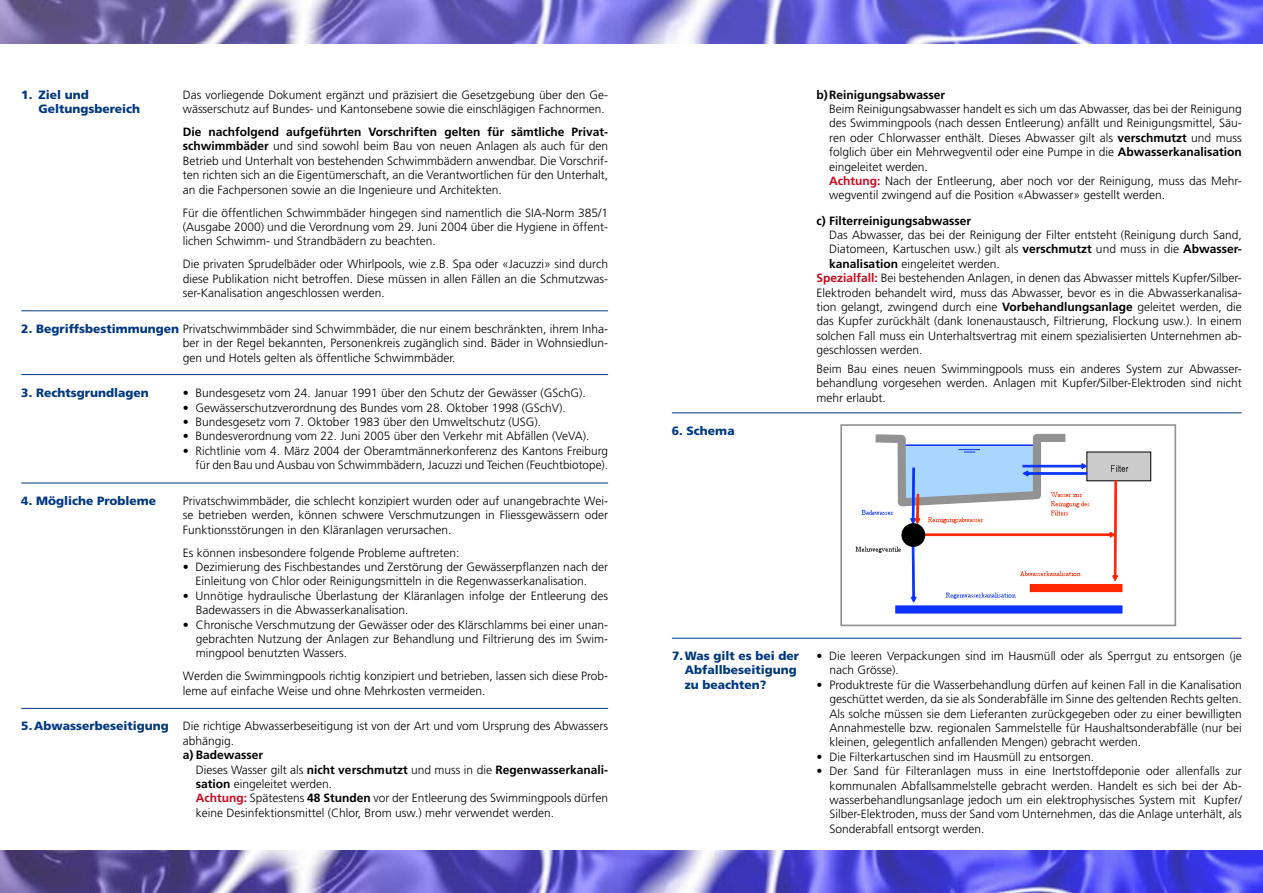
<style>
.page{position:relative;width:1263px;height:893px;background:#fff}
.page>*{position:absolute;margin:0;border:0;box-sizing:border-box;transform-origin:0 0}
.t1{font:300 12px/14.4px "Frutiger";color:#000;text-align:justify}
.t2{font:900 12px/14.4px "Frutiger";color:#003882}
.t3{font:700 12px "Frutiger";color:#000}
.s1{font-weight:700}
.s2{font-weight:900;color:#003882}
.s3{font-weight:700;color:#cd071e}
</style>
<div class="page">
<img style="left:0;top:0;width:1263px;height:43px">
<hr style="left:21px;top:310px;width:587px;height:1px;background:#003882">
<hr style="left:21px;top:483px;width:587px;height:1px;background:#003882">
<hr style="left:21px;top:374px;width:587px;height:1px;background:#003882">
<hr style="left:21px;top:708px;width:587px;height:1px;background:#003882">
<img style="left:0;top:850px;width:1263px;height:43px">
<hr style="left:672px;top:412px;width:570px;height:1px;background:#003882">
<hr style="left:672px;top:638px;width:570px;height:1px;background:#003882">
<div style="left:1087px;top:452px;width:64px;height:29px;background:#cbcbcb"></div>
<div style="left:1086px;top:452px;width:65px;height:29px;border:1px solid #000"></div>
<div style="left:895px;top:605px;width:227px;height:9px;background:#0a31ff"></div>
<div style="left:840px;top:424px;width:336px;height:202px;border:2px solid #929292"></div>
<svg style="left:856px;top:433px;width:272px;height:170px"></svg>
<p class="t2" style="left:38px;top:87px;width:103px;text-indent:-17px">1. Ziel und<br>Geltungsbereich</p>
<p class="t1" style="left:183px;top:87px;width:427px">Das vorliegende Dokument ergänzt und präzisiert die Gesetzgebung über den Ge&shy;wässerschutz auf Bundes- und Kantonsebene sowie die einschlägigen Fachnormen.</p>
<p class="t1" style="left:183px;top:125px;width:427px"><span class="s1">Die nachfolgend aufgeführten Vorschriften gelten für sämtliche Privat&shy;schwimmbäder</span> und sind sowohl beim Bau von neuen Anlagen als auch für den Betrieb und Unterhalt von bestehenden Schwimmbädern anwendbar. Die Vorschrif&shy;ten richten sich an die Eigentümerschaft, an die Verantwortlichen für den Unterhalt, an die Fachpersonen sowie an die Ingenieure und Architekten.</p>
<p class="t1" style="left:183px;top:205px;width:427px">Für die öffentlichen Schwimmbäder hingegen sind namentlich die SIA-Norm 385/1 (Ausgabe 2000) und die Verordnung vom 29. Juni 2004 über die Hygiene in öffent&shy;lichen Schwimm- und Strandbädern zu beachten.</p>
<p class="t1" style="left:183px;top:257px;width:427px">Die privaten Sprudelbäder oder Whirlpools, wie z.B. Spa oder «Jacuzzi» sind durch diese Publikation nicht betroffen. Diese müssen in allen Fällen an die Schmutzwas&shy;ser-Kanalisation angeschlossen werden.</p>
<p class="t1" style="left:183px;top:321px;width:427px;text-indent:-162px"><span class="s2">2. Begriffsbestimmungen</span> Privatschwimmbäder sind Schwimmbäder, die nur einem beschränkten, ihrem Inha&shy;ber in der Regel bekannten, Personenkreis zugänglich sind. Bäder in Wohnsiedlun&shy;gen und Hotels gelten als öffentliche Schwimmbäder.</p>
<p class="t1" style="left:183px;top:386px;width:404px">• Bundesgesetz vom 24. Januar 1991 über den Schutz der Gewässer (GSchG).</p>
<p class="t1" style="left:183px;top:400px;width:385px">• Gewässerschutzverordnung des Bundes vom 28. Oktober 1998 (GSchV).</p>
<p class="t1" style="left:183px;top:415px;width:360px">• Bundesgesetz vom 7. Oktober 1983 über den Umweltschutz (USG).</p>
<p class="t1" style="left:183px;top:429px;width:408px">• Bundesverordnung vom 22. Juni 2005 über den Verkehr mit Abfällen (VeVA).</p>
<p class="t1" style="left:183px;top:443px;width:427px;text-align:right">• Richtlinie vom 4. März 2004 der Oberamtmännerkonferenz des Kantons Freiburg für den Bau und Ausbau von Schwimmbädern, Jacuzzi und Teichen (Feuchtbiotope).</p>
<p class="t1" style="left:183px;top:493px;width:427px">Privatschwimmbäder, die schlecht konzipiert wurden oder auf unangebrachte Wei&shy;se betrieben werden, können schwere Verschmutzungen in Fliessgewässern oder Funktionsstörungen in den Kläranlagen verursachen.</p>
<p class="t1" style="left:183px;top:545px;width:278px">Es können insbesondere folgende Probleme auftreten:</p>
<p class="t1" style="left:196px;top:560px;width:414px;text-indent:-13px">• Dezimierung des Fischbestandes und Zerstörung der Gewässerpflanzen nach der<br>Einleitung von Chlor oder Reinigungsmitteln in die Regenwasserkanalisation.</p>
<p class="t1" style="left:196px;top:588px;width:414px;text-indent:-13px">• Unnötige hydraulische Überlastung der Kläranlagen infolge der Entleerung des<br>Badewassers in die Abwasserkanalisation.</p>
<p class="t1" style="left:196px;top:617px;width:414px;text-indent:-13px">• Chronische Verschmutzung der Gewässer oder des Klärschlamms bei einer unan&shy;gebrachten Nutzung der Anlagen zur Behandlung und Filtrierung des im Swim&shy;mingpool benutzten Wassers.</p>
<p class="t1" style="left:183px;top:669px;width:427px">Werden die Swimmingpools richtig konzipiert und betrieben, lassen sich diese Prob&shy;leme auf einfache Weise und ohne Mehrkosten vermeiden.</p>
<p class="t1" style="left:183px;top:719px;width:427px">Die richtige Abwasserbeseitigung ist von der Art und vom Ursprung des Abwassers abhängig.</p>
<p class="t1" style="left:196px;top:748px;width:414px;text-align:left;text-indent:-13px"><span class="s1">a) Badewasser<br></span>Dieses Wasser gilt als <span class="s1">nicht verschmutzt</span> und muss in die <span class="s1">Regenwasserkanali&shy;sation</span> eingeleitet werden.<br><span class="s3">Achtung:</span> Spätestens <span class="s1">48 Stunden</span> vor der Entleerung des Swimmingpools dürfen keine Desinfektionsmittel (Chlor, Brom usw.) mehr verwendet werden.</p>
<p class="t2" style="left:21px;top:386px;width:129px">3. Rechtsgrundlagen</p>
<p class="t2" style="left:21px;top:493px;width:136px">4. Mögliche Probleme</p>
<p class="t2" style="left:21px;top:718px;width:149px">5.Abwasserbeseitigung</p>
<p class="t2" style="left:672px;top:423px;width:64px">6. Schema</p>
<p class="t3" style="left:816px;top:87px;width:130px">b)Reinigungsabwasser</p>
<p class="t1" style="left:829px;top:102px;width:414px;text-align:left">Beim Reinigungsabwasser handelt es sich um das Abwasser, das bei der Reinigung des Swimmingpools (nach dessen Entleerung) anfällt und Reinigungsmittel, Säu&shy;ren oder Chlorwasser enthält. Dieses Abwasser gilt als <span class="s1">verschmutzt</span> und muss folglich über ein Mehrwegventil oder eine Pumpe in die <span class="s1">Abwasserkanalisation </span>eingeleitet werden.<br><span class="s3">Achtung:</span> Nach der Entleerung, aber noch vor der Reinigung, muss das Mehr&shy;wegventil zwingend auf die Position «Abwasser» gestellt werden.</p>
<p class="t3" style="left:816px;top:213px;width:156px">c) Filterreinigungsabwasser</p>
<p class="t1" style="left:829px;top:228px;width:414px">Das Abwasser, das bei der Reinigung der Filter entsteht (Reinigung durch Sand,</p>
<p class="t1" style="left:829px;top:242px;width:414px">Diatomeen, Kartuschen usw.) gilt als <span class="s1">verschmutzt</span> und muss in die <span class="s1">Abwasser-</span></p>
<p class="t1" style="left:829px;top:256px;width:172px"><span class="s1">kanalisation</span> eingeleitet werden.</p>
<p class="t1" style="left:816px;top:271px;width:427px"><span class="s3">Spezialfall:</span> Bei bestehenden Anlagen, in denen das Abwasser mittels Kupfer/Silber-</p>
<p class="t1" style="left:816px;top:285px;width:427px">Elektroden behandelt wird, muss das Abwasser, bevor es in die Abwasserkanalisa-</p>
<p class="t1" style="left:816px;top:300px;width:427px">tion gelangt, zwingend durch eine <span class="s1">Vorbehandlungsanlage</span> geleitet werden, die</p>
<p class="t1" style="left:816px;top:314px;width:427px">das Kupfer zurückhält (dank Ionenaustausch, Filtrierung, Flockung usw.). In einem</p>
<p class="t1" style="left:816px;top:328px;width:427px">solchen Fall muss ein Unterhaltsvertrag mit einem spezialisierten Unternehmen ab-</p>
<p class="t1" style="left:816px;top:343px;width:107px">geschlossen werden.</p>
<p class="t1" style="left:816px;top:362px;width:427px">Beim Bau eines neuen Swimmingpools muss ein anderes System zur Abwasser&shy;behandlung vorgesehen werden. Anlagen mit Kupfer/Silber-Elektroden sind nicht mehr erlaubt.</p>
<p class="t2" style="left:685px;top:648px;width:116px;text-indent:-13px">7.Was gilt es bei der<br>Abfallbeseitigung zu beachten?</p>
<p class="t1" style="left:829px;top:649px;width:414px;text-indent:-13px">• Die leeren Verpackungen sind im Hausmüll oder als Sperrgut zu entsorgen (je nach Grösse).</p>
<p class="t1" style="left:829px;top:677px;width:414px;text-indent:-13px">• Produktreste für die Wasserbehandlung dürfen auf keinen Fall in die Kanalisation geschüttet werden, da sie als Sonderabfälle im Sinne des geltenden Rechts gelten.<br>Als solche müssen sie dem Lieferanten zurückgegeben oder zu einer bewilligten Annahmestelle bzw. regionalen Sammelstelle für Haushaltsonderabfälle (nur bei kleinen, gelegentlich anfallenden Mengen) gebracht werden.</p>
<p class="t1" style="left:817px;top:749px;width:279px">• Die Filterkartuschen sind im Hausmüll zu entsorgen.</p>
<p class="t1" style="left:829px;top:764px;width:414px;text-indent:-13px">• Der Sand für Filteranlagen muss in eine Inertstoffdeponie oder allenfalls zur kommunalen Abfallsammelstelle gebracht werden. Handelt es sich bei der Ab&shy;wasserbehandlungsanlage jedoch um ein elektrophysisches System mit Kupfer/ Silber-Elektroden, muss der Sand vom Unternehmen, das die Anlage unterhält, als Sonderabfall entsorgt werden.</p>
</div>
